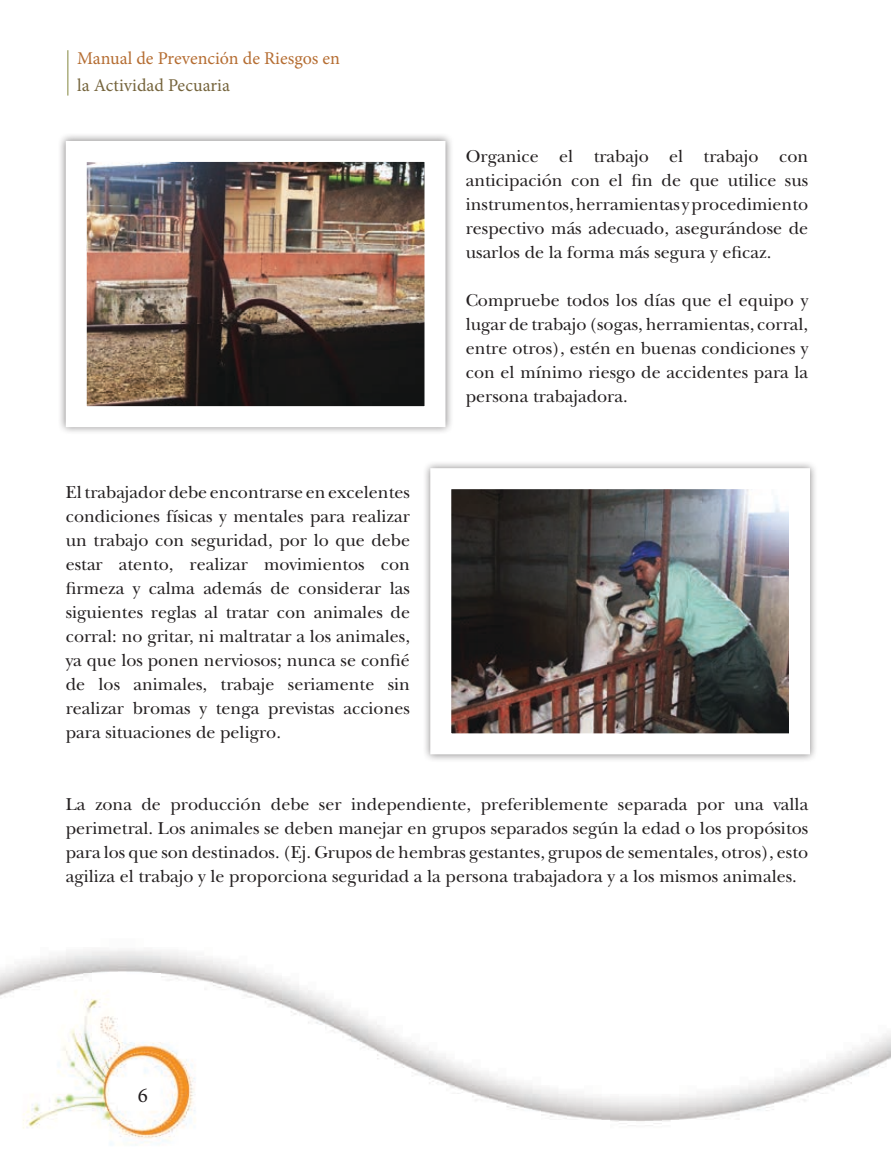
<style>
.page{position:relative;width:891px;height:1161px;background:#fff}
.page>*{position:absolute;margin:0;border:0;box-sizing:border-box;transform-origin:0 0}
.t1{font:21px "Minion Pro";color:#231f20}
.t2{font:18px/24px "New Baskerville Std";color:#231f20;text-align:justify}
.t3{font:18px "Minion Pro";color:#b56d32}
.t4{font:18px "Minion Pro";letter-spacing:.005em;color:#75643c}
</style>
<div class="page">
<img style="left:0;top:50px;width:891px;height:1095px">
<hr style="left:68px;top:50px;width:1px;height:46px;background:#84873e">
<div style="left:58px;top:133px;width:396px;height:302px;background:#231f20;opacity:.54"></div>
<img style="left:88px;top:163px;width:336px;height:242px">
<div style="left:422px;top:460px;width:396px;height:302px;background:#231f20;opacity:.54"></div>
<img style="left:452px;top:490px;width:336px;height:242px">
<p class="t3" style="left:77px;top:47px;width:264px">Manual de Prevención de Riesgos en</p>
<p class="t4" style="left:77px;top:74px;width:154px">la Actividad Pecuaria</p>
<p class="t2" style="left:66px;top:480px;width:346px">El trabajador debe encontrarse en excelentes condiciones físicas y mentales para realizar un trabajo con seguridad, por lo que debe estar atento, realizar movimientos con firmeza y calma además de considerar las siguientes reglas al tratar con animales de corral: no gritar, ni maltratar a los animales, ya que los ponen nerviosos; nunca se confié de los animales, trabaje seriamente sin realizar bromas y tenga previstas acciones para situaciones de peligro.</p>
<p class="t2" style="left:466px;top:144px;width:344px">Organice el trabajo el trabajo con anticipación con el fin de que utilice sus instrumentos, herramientas y procedimiento respectivo más adecuado, asegurándose de usarlos de la forma más segura y eficaz.</p>
<p class="t2" style="left:466px;top:288px;width:344px">Compruebe todos los días que el equipo y lugar de trabajo (sogas, herramientas, corral, entre otros), estén en buenas condiciones y con el mínimo riesgo de accidentes para la persona trabajadora.</p>
<p class="t2" style="left:66px;top:792px;width:744px">La zona de producción debe ser independiente, preferiblemente separada por una valla perimetral. Los animales se deben manejar en grupos separados según la edad o los propósitos para los que son destinados. (Ej. Grupos de hembras gestantes, grupos de sementales, otros), esto agiliza el trabajo y le proporciona seguridad a la persona trabajadora y a los mismos animales.</p>
<p class="t1" style="left:138px;top:1081px;width:12px">6</p>
</div>
